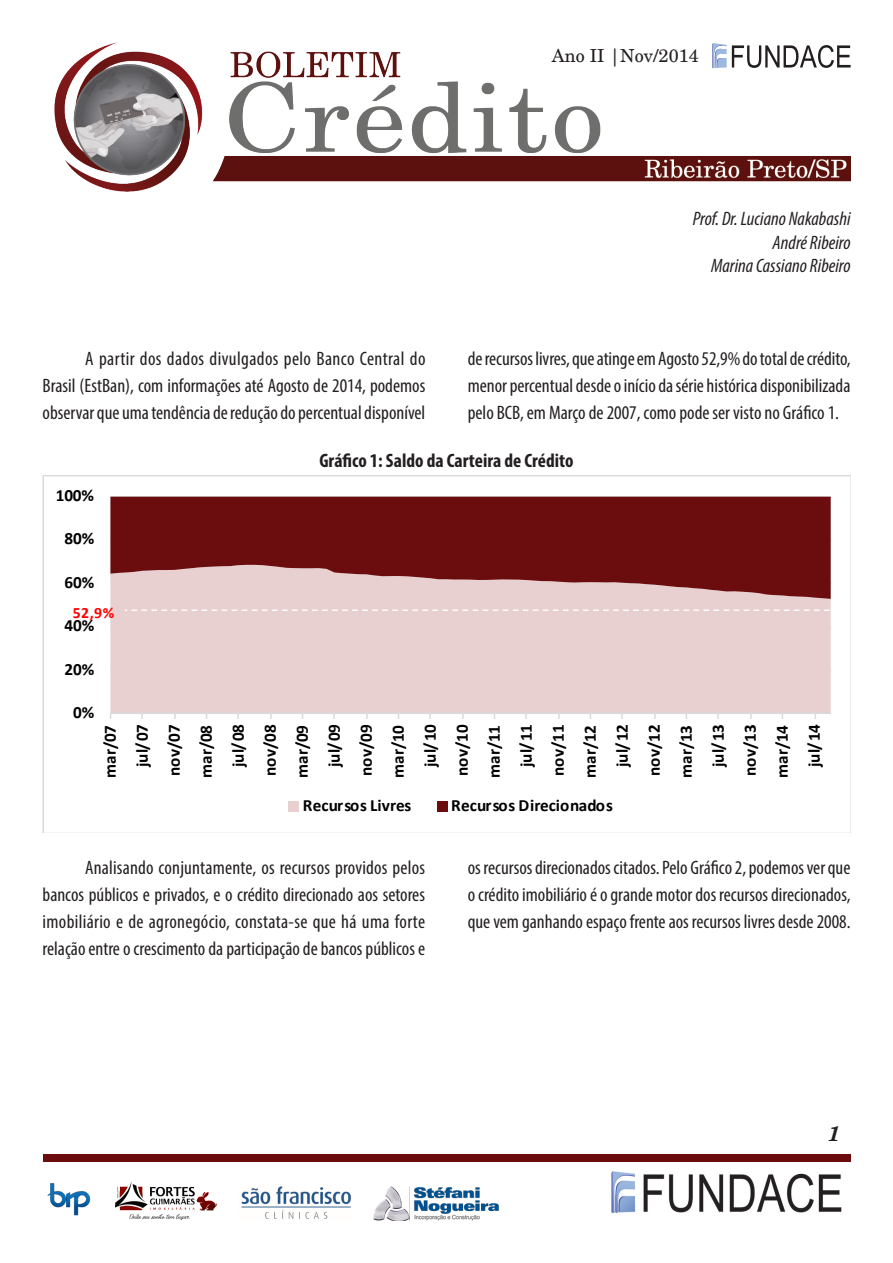
<style>
.page{position:relative;width:893px;height:1263px;background:#fff}
.page>*{position:absolute;margin:0;border:0;box-sizing:border-box;transform-origin:0 0}
.t1{font:italic 700 21px "New Century Schlbk";color:#231f20}
.t2{font:condensed 19.5px/27px "Myriad Pro";color:#231f20;text-align:justify}
.t3{font:italic condensed 19.5px "Myriad Pro";color:#231f20}
.t4{font:700 condensed 19.5px "Myriad Pro";color:#231f20}
.t5{font:18px "New Century Schlbk";color:#231f20}
.t6{font:700 17.25px/32px "Calibri";letter-spacing:.005em;color:#000;text-align:right}
.t7{font:700 17.1px "Calibri";letter-spacing:-.005em;color:#000}
.t8{font:700 15.75px "Calibri";color:#f00}
</style>
<div class="page">
<img style="left:54px;top:43px;width:796px;height:149px">
<svg style="left:712px;top:43px;width:139px;height:25px"></svg>
<div style="left:43px;top:1154px;width:808px;height:8px;background:#6b0b0d"></div>
<img style="left:47px;top:1183px;width:44px;height:33px">
<img style="left:241px;top:1186px;width:110px;height:33px">
<img style="left:373px;top:1187px;width:126px;height:33px">
<img style="left:611px;top:1171px;width:231px;height:42px">
<img style="left:115px;top:1182px;width:102px;height:38px">
<svg style="left:43px;top:475px;width:807px;height:357px"></svg>
<svg style="left:125px;top:609px;width:705px;height:2px"></svg>
<p class="t5" style="left:552px;top:45px;width:148px">Ano II |Nov/2014</p>
<p class="t3" style="left:693px;top:207px;width:159px">Prof. Dr. Luciano Nakabashi</p>
<p class="t3" style="left:772px;top:230px;width:80px">André Ribeiro</p>
<p class="t3" style="left:711px;top:254px;width:141px">Marina Cassiano Ribeiro</p>
<p class="t2" style="left:43px;top:345px;width:384px;text-indent:43px">A partir dos dados divulgados pelo Banco Central do Brasil (EstBan), com informações até Agosto de 2014, podemos observar que uma tendência de redução do percentual disponível</p>
<p class="t2" style="left:468px;top:345px;width:384px">de recursos livres, que atinge em Agosto 52,9% do total de crédito, menor percentual desde o início da série histórica disponibilizada pelo BCB, em Março de 2007, como pode ser visto no Gráfico 1.</p>
<p class="t7" style="left:56px;top:484px;width:40px">100%</p>
<p class="t7" style="left:65px;top:528px;width:31px">80%</p>
<p class="t7" style="left:65px;top:571px;width:31px">60%</p>
<p class="t8" style="left:73px;top:603px;width:43px">52,9%</p>
<p class="t7" style="left:65px;top:615px;width:31px">40%</p>
<p class="t7" style="left:65px;top:658px;width:31px">20%</p>
<p class="t7" style="left:73px;top:701px;width:23px">0%</p>
<p class="t4" style="left:319px;top:448px;width:256px">Gráfico 1: Saldo da Carteira de Crédito</p>
<p class="t6" style="left:94px;top:778px;width:55px;rotate:-90deg">mar/07 jul/07 nov/07 mar/08 jul/08 nov/08 mar/09 jul/09 nov/09 mar/10 jul/10 nov/10 mar/11 jul/11 nov/11 mar/12 jul/12 nov/12 mar/13 jul/13 nov/13 mar/14 jul/14</p>
<p class="t7" style="left:303px;top:794px;width:110px">Recursos Livres</p>
<p class="t7" style="left:451px;top:794px;width:163px">Recursos Direcionados</p>
<p class="t2" style="left:43px;top:853px;width:384px;text-indent:43px">Analisando conjuntamente, os recursos providos pelos bancos públicos e privados, e o crédito direcionado aos setores imobiliário e de agronegócio, constata-se que há uma forte relação entre o crescimento da participação de bancos públicos e</p>
<p class="t2" style="left:468px;top:853px;width:384px">os recursos direcionados citados. Pelo Gráfico 2, podemos ver que o crédito imobiliário é o grande motor dos recursos direcionados, que vem ganhando espaço frente aos recursos livres desde 2008.</p>
<p class="t1" style="left:828px;top:1120px;width:14px">1</p>
</div>
